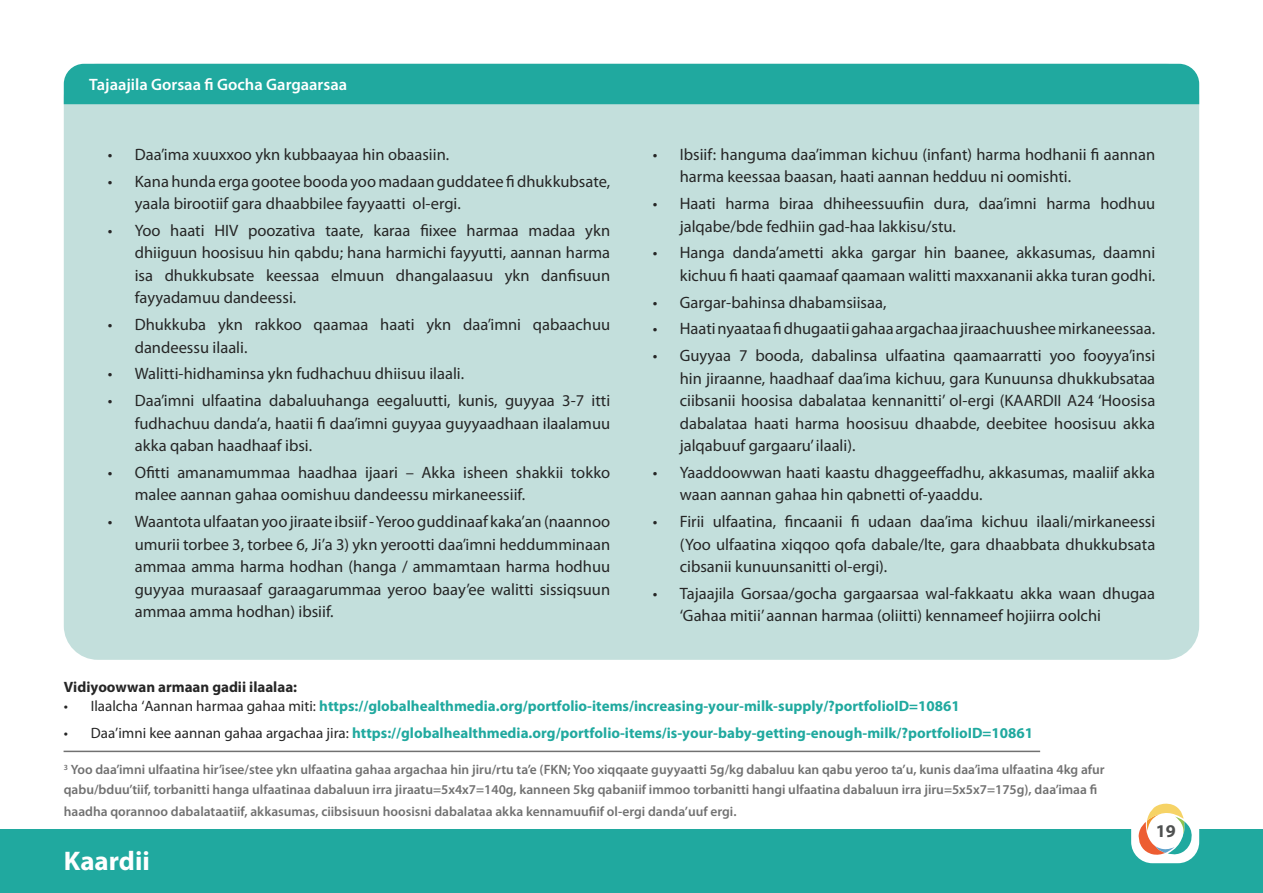
<style>
.page{position:relative;width:1263px;height:893px;background:#fff}
.page>*{position:absolute;margin:0;border:0;box-sizing:border-box;transform-origin:0 0}
.t1{font:700 27px "Myriad Pro";color:#fff}
.t2{font:700 18px "Myriad Pro";color:#4f5151}
.t3{font:16.5px/22.5px "Myriad Pro";color:#262626}
.Body{font:600 16.5px "Myriad Pro";color:#fff}
.t4{font:700 15px "Myriad Pro";color:#20a99f}
.Bullets{font:700 15px "Myriad Pro";color:#262626}
.Body-2{font:600 13.5px/19.5px "Myriad Pro";color:#717171}
.s1{font-weight:400;color:#262626}
</style>
<div class="page">
<div style="left:0;top:829px;width:1263px;height:64px;background:#20a99f"></div>
<div style="left:1131px;top:795px;width:68px;height:68px;background:#fff;border-radius:21px"></div>
<svg style="left:1138px;top:803px;width:54px;height:52px"></svg>
<div style="left:64px;top:64px;width:1135px;height:596px;background:#c3dfdc;border-radius:34px"></div>
<div style="left:64px;top:64px;width:1135px;height:40px;background:#20a99f"></div>
<hr style="left:64px;top:751px;width:976px;height:1px;background:#717171">
<p class="Body" style="left:89px;top:74px;width:259px">Tajaajila Gorsaa fi Gocha Gargaarsaa</p>
<p class="t3" style="left:108px;top:143px;width:343px">• Daa’ima xuuxxoo ykn kubbaayaa hin obaasiin.</p>
<p class="t3" style="left:135px;top:170px;width:477px;text-indent:-27px">• Kana hunda erga gootee booda yoo madaan guddatee fi dhukkubsate, yaala birootiif gara dhaabbilee fayyaatti ol-ergi.</p>
<p class="t3" style="left:135px;top:219px;width:477px;text-align:justify;text-indent:-27px">• Yoo haati HIV poozativa taate, karaa fiixee harmaa madaa ykn dhiiguun hoosisuu hin qabdu; hana harmichi fayyutti, aannan harma isa dhukkubsate keessaa elmuun dhangalaasuu ykn danfisuun fayyadamuu dandeessi.</p>
<p class="t3" style="left:135px;top:313px;width:477px;text-indent:-27px">• Dhukkuba ykn rakkoo qaamaa haati ykn daa’imni qabaachuu dandeessu ilaali.</p>
<p class="t3" style="left:108px;top:362px;width:358px">• Walitti-hidhaminsa ykn fudhachuu dhiisuu ilaali.</p>
<p class="t3" style="left:135px;top:389px;width:477px;text-align:justify;text-indent:-27px">• Daa’imni ulfaatina dabaluuhanga eegaluutti, kunis, guyyaa 3-7 itti fudhachuu danda’a, haatii fi daa’imni guyyaa guyyaadhaan ilaalamuu akka qaban haadhaaf ibsi.</p>
<p class="t3" style="left:135px;top:461px;width:477px;text-indent:-27px">• Ofitti amanamummaa haadhaa ijaari – Akka isheen shakkii tokko malee aannan gahaa oomishuu dandeessu mirkaneessiif.</p>
<p class="t3" style="left:135px;top:510px;width:477px;text-align:justify;text-indent:-27px">• Waantota ulfaatan yoo jiraate ibsiif - Yeroo guddinaaf kaka’an (naannoo umurii torbee 3, torbee 6, Ji’a 3) ykn yerootti daa’imni heddumminaan ammaa amma harma hodhan (hanga / ammamtaan harma hodhuu guyyaa muraasaaf garaagarummaa yeroo baay’ee walitti sissiqsuun ammaa amma hodhan) ibsiif.</p>
<p class="t3" style="left:680px;top:143px;width:477px;text-indent:-27px">• Ibsiif: hanguma daa’imman kichuu (infant) harma hodhanii fi aannan harma keessaa baasan, haati aannan hedduu ni oomishti.</p>
<p class="t3" style="left:680px;top:192px;width:477px;text-indent:-27px">• Haati harma biraa dhiheessuufiin dura, daa’imni harma hodhuu jalqabe/bde fedhiin gad-haa lakkisu/stu.</p>
<p class="t3" style="left:653px;top:241px;width:504px;text-align:right">• Hanga danda’ametti akka gargar hin baanee, akkasumas, daamni kichuu fi haati qaamaaf qaamaan walitti maxxananii akka turan godhi.</p>
<p class="t3" style="left:653px;top:291px;width:235px">• Gargar-bahinsa dhabamsiisaa,</p>
<p class="t3" style="left:653px;top:317px;width:504px">• Haati nyaataa fi dhugaatii gahaa argachaa jiraachuushee mirkaneessaa.</p>
<p class="t3" style="left:680px;top:344px;width:477px;text-align:justify;text-indent:-27px">• Guyyaa 7 booda, dabalinsa ulfaatina qaamaarratti yoo fooyya’insi hin jiraanne, haadhaaf daa’ima kichuu, gara Kunuunsa dhukkubsataa ciibsanii hoosisa dabalataa kennanitti’ ol-ergi (KAARDII A24 ‘Hoosisa dabalataa haati harma hoosisuu dhaabde, deebitee hoosisuu akka jalqabuuf gargaaru’ ilaali).</p>
<p class="t3" style="left:680px;top:461px;width:477px;text-indent:-27px">• Yaaddoowwan haati kaastu dhaggeeffadhu, akkasumas, maaliif akka waan aannan gahaa hin qabnetti of-yaaddu.</p>
<p class="t3" style="left:680px;top:510px;width:477px;text-align:justify;text-indent:-27px">• Firii ulfaatina, fincaanii fi udaan daa’ima kichuu ilaali/mirkaneessi (Yoo ulfaatina xiqqoo qofa dabale/lte, gara dhaabbata dhukkubsata cibsanii kunuunsanitti ol-ergi).</p>
<p class="t3" style="left:680px;top:582px;width:477px;text-indent:-27px">• Tajaajila Gorsaa/gocha gargaarsaa wal-fakkaatu akka waan dhugaa ‘Gahaa mitii’ aannan harmaa (oliitti) kennameef hojiirra oolchi</p>
<p class="Bullets" style="left:64px;top:677px;width:235px">Vidiyoowwan armaan gadii ilaalaa:</p>
<p class="t4" style="left:64px;top:696px;width:897px"><span class="s1">• Ilaalcha ‘Aannan harmaa gahaa miti:</span> https://globalhealthmedia.org/portfolio-items/increasing-your-milk-supply/?portfolioID=10861</p>
<p class="t4" style="left:64px;top:723px;width:971px"><span class="s1">• Daa’imni kee aannan gahaa argachaa jira:</span> https://globalhealthmedia.org/portfolio-items/is-your-baby-getting-enough-milk/?portfolioID=10861</p>
<p class="Body-2" style="left:64px;top:759px;width:1042px"><sup>3</sup> Yoo daa’imni ulfaatina hir’isee/stee ykn ulfaatina gahaa argachaa hin jiru/rtu ta’e (FKN; Yoo xiqqaate guyyaatti 5g/kg dabaluu kan qabu yeroo ta’u, kunis daa’ima ulfaatina 4kg afur qabu/bduu’tiif, torbanitti hanga ulfaatinaa dabaluun irra jiraatu=5x4x7=140g, kanneen 5kg qabaniif immoo torbanitti hangi ulfaatina dabaluun irra jiru=5x5x7=175g), daa’imaa fi</p>
<p class="Body-2" style="left:64px;top:801px;width:674px">haadha qorannoo dabalataatiif, akkasumas, ciibsisuun hoosisni dabalataa akka kennamuufiif ol-ergi danda’uuf ergi.</p>
<h1 class="t1" style="left:64px;top:843px;width:88px">Kaardii</h1>
<p class="t2" style="left:1156px;top:819px;width:21px">19</p>
</div>
